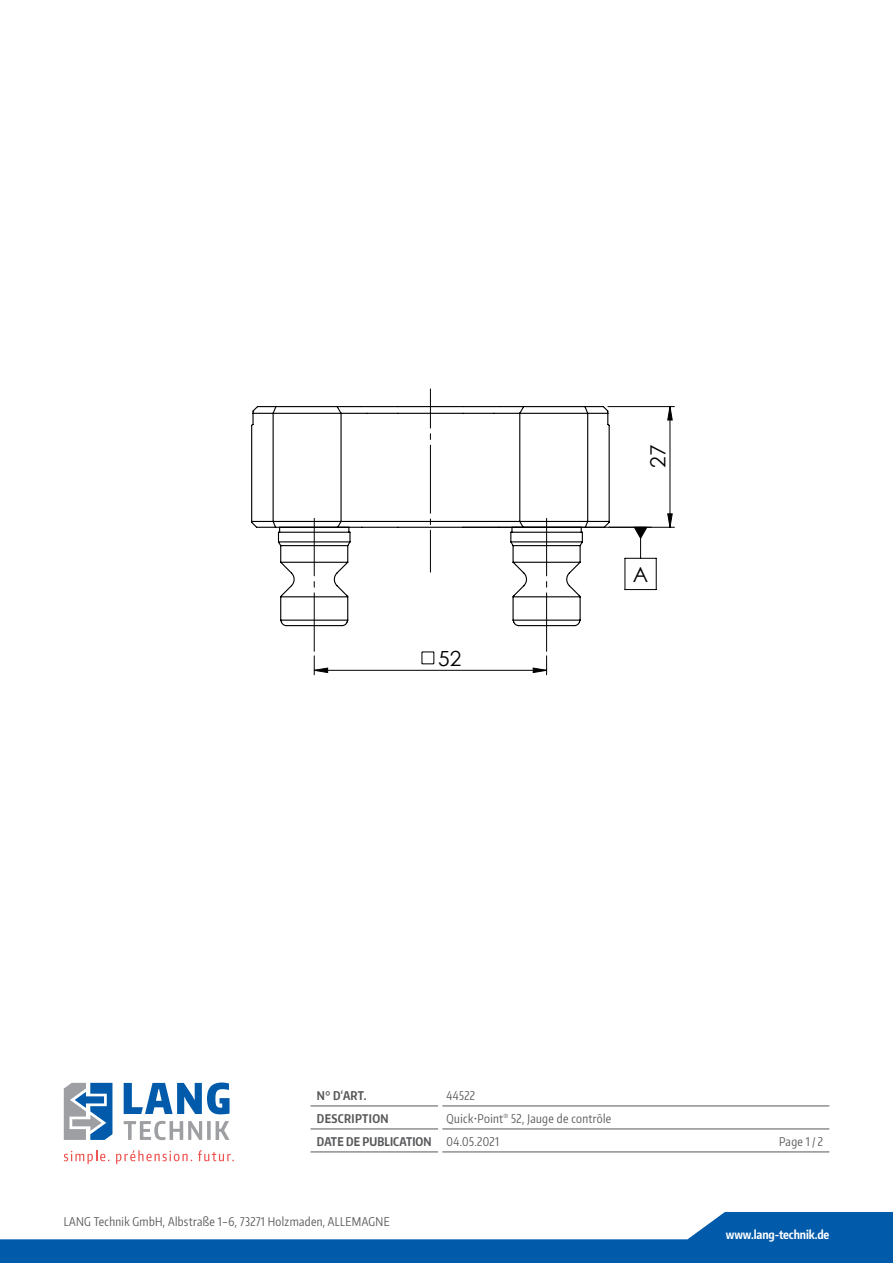
<style>
.page{position:relative;width:893px;height:1263px;background:#fff}
.page>*{position:absolute;margin:0;border:0;box-sizing:border-box;transform-origin:0 0}
.t1{font:20.85px "Century Gothic";color:#000001}
.t2{font:12px/23px "Encode Sans Compressed";letter-spacing:.03em;color:#57585a}
.t3{font:700 12px "Encode Sans Compressed";letter-spacing:-.01em;color:#fff}
.t4{font:700 12px "Encode Sans Compressed";letter-spacing:.03em;color:#57585a}
.s1{font-weight:700}
</style>
<div class="page">
<svg style="left:0;top:1212px;width:893px;height:51px;fill:#015aaa"></svg>
<svg style="left:124px;top:1082px;width:106px;height:32px"></svg>
<svg style="left:124px;top:1121px;width:106px;height:19px"></svg>
<svg style="left:64px;top:1083px;width:48px;height:57px"></svg>
<svg style="left:64px;top:1150px;width:46px;height:14px"></svg>
<svg style="left:116px;top:1150px;width:76px;height:14px"></svg>
<svg style="left:198px;top:1150px;width:36px;height:11px"></svg>
<hr style="left:311px;top:1106px;width:127px;height:1px;background:#57585a">
<hr style="left:442px;top:1106px;width:387px;height:1px;background:#57585a">
<hr style="left:311px;top:1129px;width:127px;height:1px;background:#57585a">
<hr style="left:442px;top:1129px;width:387px;height:1px;background:#57585a">
<hr style="left:311px;top:1152px;width:127px;height:1px;background:#57585a">
<hr style="left:442px;top:1152px;width:387px;height:1px;background:#57585a">
<hr style="left:671px;top:85px;width:118px;height:1px;background:#000001">
<hr style="left:609px;top:85px;width:62px;height:1px;background:#000001">
<hr style="left:501px;top:85px;width:119px;height:1px;background:#000001">
<hr style="left:65px;top:85px;width:119px;height:1px;background:#000001">
<hr style="left:206px;top:85px;width:46px;height:1px;background:#000001">
<hr style="left:640px;top:527px;width:1px;height:31px;background:#000001">
<hr style="left:625px;top:589px;width:31px;height:1px;background:#000001">
<hr style="left:624px;top:558px;width:1px;height:31px;background:#000001">
<hr style="left:625px;top:558px;width:31px;height:1px;background:#000001">
<hr style="left:656px;top:558px;width:1px;height:31px;background:#000001">
<hr style="left:386px;top:85px;width:89px;height:1px;background:#000001">
<hr style="left:609px;top:527px;width:65px;height:1px;background:#000001">
<hr style="left:608px;top:406px;width:66px;height:1px;background:#000001">
<svg style="left:634px;top:528px;width:13px;height:10px"></svg>
<svg style="left:314px;top:389px;width:233px;height:286px"></svg>
<svg style="left:667px;top:406px;width:6px;height:122px"></svg>
<svg style="left:251px;top:405px;width:360px;height:222px"></svg>
<h1 class="t1" style="left:438px;top:643px;width:25px">52</h1>
<h1 class="t1" style="left:643px;top:467px;width:25px;rotate:-90deg">27</h1>
<h1 class="t1" style="left:633px;top:560px;width:17px">A</h1>
<p class="t4" style="left:317px;top:1087px;width:51px">N° D‘ART.</p>
<p class="t2" style="left:447px;top:1083px;width:30px">44522</p>
<p class="t4" style="left:317px;top:1110px;width:73px">DESCRIPTION</p>
<p class="t2" style="left:317px;top:1106px;width:296px;text-indent:130px">Quick•Point<sup>®</sup> 52, Jauge de contrôle<br><span class="s1">DATE DE PUBLICATION</span> 04.05.2021</p>
<p class="t2" style="left:64px;top:1209px;width:328px">LANG Technik GmbH, Albstraße 1–6, 73271 Holzmaden, ALLEMAGNE</p>
<p class="t2" style="left:779px;top:1129px;width:45px">Page 1 / 2</p>
<p class="t3" style="left:726px;top:1227px;width:105px">www.lang-technik.de</p>
</div>
